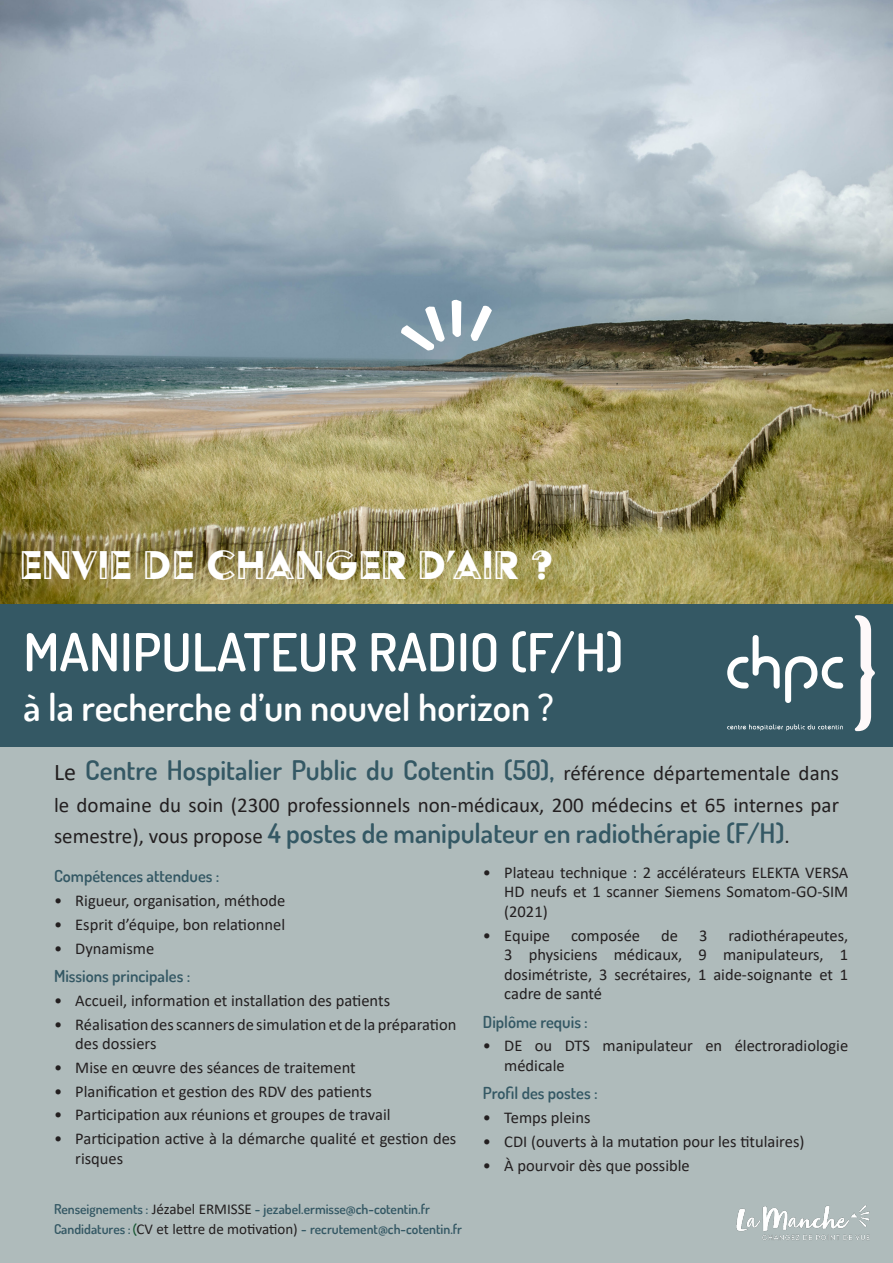
<style>
.page{position:relative;width:893px;height:1263px;background:#fff}
.page>*{position:absolute;margin:0;border:0;box-sizing:border-box;transform-origin:0 0}
.t1{font:600 52.5px "Dosis";color:#fff}
.t2{font:46.5px "Acier BAT Text Noir";color:#fff}
.t3{font:600 37.5px "Dosis";color:#fff}
.t4{font:600 27px "Dosis";color:#345864}
.t5{font:21px "Calibri";color:#231f20}
.t6{font:16.5px/19.5px "Calibri";color:#231f20}
.t7{font:600 16.5px "Dosis";color:#345864}
.t8{font:600 13.5px "Dosis";color:#345864}
.s1{font-family:"Calibri";font-weight:400;font-size:24px;color:#231f20}
.s2{font-family:"Calibri";font-weight:400;font-size:21px;color:#231f20}
.s3{font-family:"Calibri";font-weight:400;font-size:15px;color:#231f20}
.s4{font-family:"Anca";font-weight:500;color:#175732}
</style>
<div class="page">
<img style="left:0;top:0;width:893px;height:604px">
<div style="left:0;top:744px;width:893px;height:519px;background:#afbbbb"></div>
<div style="left:0;top:604px;width:893px;height:142px;background:#345864"></div>
<svg style="left:854px;top:615px;width:21px;height:116px"></svg>
<svg style="left:727px;top:635px;width:116px;height:68px"></svg>
<svg style="left:727px;top:724px;width:116px;height:7px"></svg>
<img style="left:736px;top:1205px;width:134px;height:36px">
<svg style="left:400px;top:305px;width:45px;height:46px"></svg>
<svg style="left:452px;top:297px;width:9px;height:43px"></svg>
<svg style="left:471px;top:304px;width:21px;height:39px"></svg>
<p class="t2" style="left:20px;top:541px;width:535px">ENVIE DE CHANGER D’AIR ?</p>
<p class="t1" style="left:23px;top:618px;width:601px">MANIPULATEUR RADIO (F/H)</p>
<p class="t3" style="left:23px;top:683px;width:532px">à la recherche d’un nouvel horizon ?</p>
<p class="t4" style="left:54px;top:753px;width:786px"><span class="s1">Le</span> Centre Hospitalier Public du Cotentin (50), <span class="s2">référence départementale dans</span></p>
<p class="t5" style="left:54px;top:790px;width:786px">le domaine du soin (2300 professionnels non-médicaux, 200 médecins et 65 internes par</p>
<p class="t4" style="left:54px;top:816px;width:737px"><span class="s2">semestre), vous propose</span> 4 postes de manipulateur en radiothérapie (F/H)<span class="s2">.</span></p>
<p class="t7" style="left:54px;top:865px;width:167px">Compétences attendues :</p>
<p class="t6" style="left:54px;top:890px;width:233px">• Rigueur, organisation, méthode</p>
<p class="t6" style="left:54px;top:914px;width:233px">• Esprit d’équipe, bon relationnel</p>
<p class="t6" style="left:54px;top:938px;width:102px">• Dynamisme</p>
<p class="t7" style="left:54px;top:965px;width:138px">Missions principales :</p>
<p class="t6" style="left:54px;top:990px;width:338px">• Accueil, information et installation des patients</p>
<p class="t6" style="left:75px;top:1014px;width:383px;text-indent:-21px">• Réalisation des scanners de simulation et de la préparation des dossiers</p>
<p class="t6" style="left:54px;top:1057px;width:303px">• Mise en œuvre des séances de traitement</p>
<p class="t6" style="left:54px;top:1081px;width:319px">• Planification et gestion des RDV des patients</p>
<p class="t6" style="left:54px;top:1105px;width:338px">• Participation aux réunions et groupes de travail</p>
<p class="t6" style="left:75px;top:1128px;width:383px;text-indent:-21px">• Participation active à la démarche qualité et gestion des risques</p>
<p class="t8" style="left:54px;top:1200px;width:377px">Renseignements : <span class="s3">Jézabel ERMISSE</span> - jezabel.ermisse@ch-cotentin.fr</p>
<p class="t8" style="left:54px;top:1220px;width:410px">Candidatures : <span class="s4">(</span><span class="s3">CV et lettre de motivation)</span> - recrutement@ch-cotentin.fr</p>
<p class="t6" style="left:504px;top:862px;width:346px;text-align:justify;text-indent:-21px">• Plateau technique : 2 accélérateurs ELEKTA VERSA HD neufs et 1 scanner Siemens Somatom-GO-SIM (2021)</p>
<p class="t6" style="left:483px;top:925px;width:69px">• Equipe</p>
<p class="t6" style="left:571px;top:925px;width:70px">composée</p>
<p class="t6" style="left:661px;top:925px;width:18px">de</p>
<p class="t6" style="left:699px;top:925px;width:10px">3</p>
<p class="t6" style="left:504px;top:925px;width:346px;text-align:justify;text-indent:224px">radiothérapeutes, 3 physiciens médicaux, 9 manipulateurs, 1 dosimétriste, 3 secrétaires, 1 aide-soignante et 1 cadre de santé</p>
<p class="t7" style="left:483px;top:1011px;width:106px">Diplôme requis :</p>
<p class="t6" style="left:504px;top:1036px;width:346px;text-indent:-21px">• DE ou DTS manipulateur en électroradiologie médicale</p>
<p class="t7" style="left:483px;top:1082px;width:116px">Profil des postes :</p>
<p class="t6" style="left:483px;top:1107px;width:109px">• Temps pleins</p>
<p class="t6" style="left:483px;top:1131px;width:323px">• CDI (ouverts à la mutation pour les titulaires)</p>
<p class="t6" style="left:483px;top:1155px;width:208px">• À pourvoir dès que possible</p>
</div>
